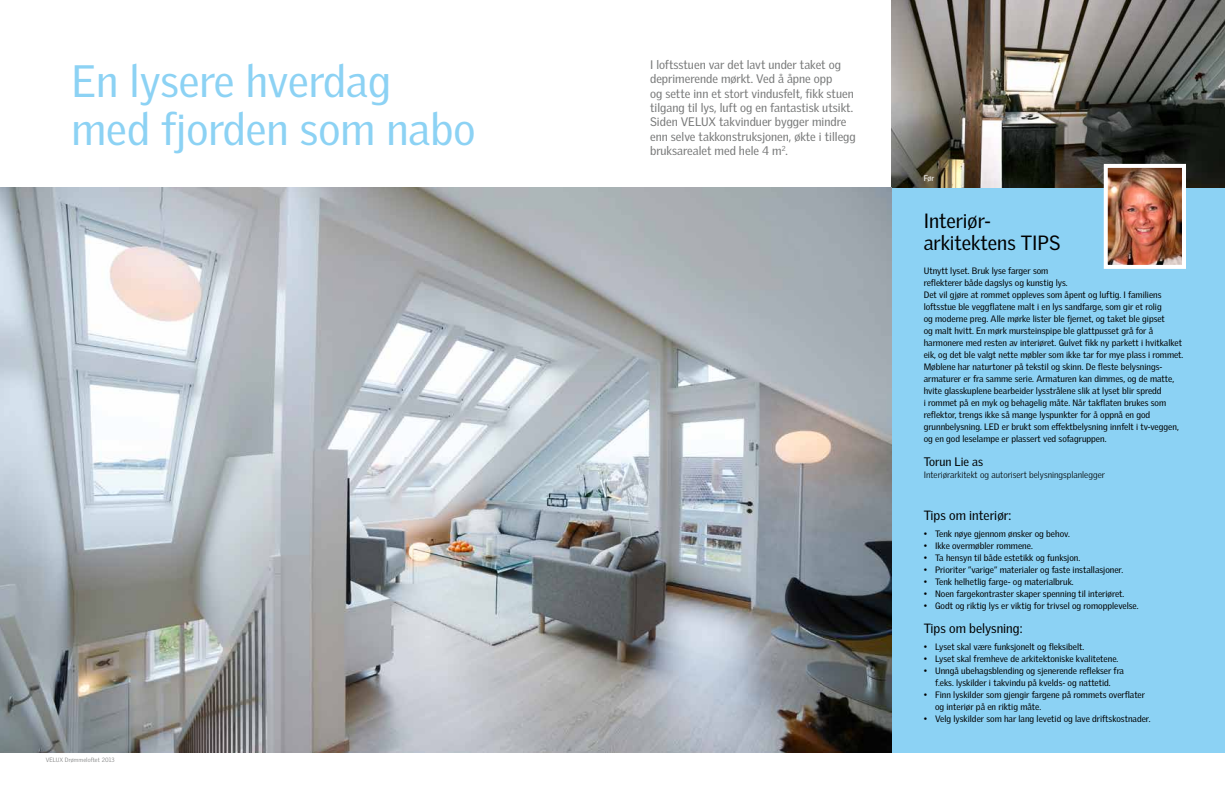
<style>
.page{position:relative;width:1225px;height:789px;background:#fff}
.page>*{position:absolute;margin:0;border:0;box-sizing:border-box;transform-origin:0 0}
.t1{font:44px/48px "Velux Gothic";color:#8cd2f4}
.t2{font:20px/22px "Velux Gothic";color:#000}
.t3{font:13px "Velux Gothic";color:#000}
.t4{font:12px/14.4px "Velux Gothic";color:#777878}
.t5{font:12px "Velux Gothic";color:#000}
.t6{font:9px/12px "Velux Gothic";color:#000}
.t7{font:300 9px "Velux Gothic";color:#000}
.t8{font:8px "Velux Gothic";color:#fff}
.t9{font:300 6px "Velux Gothic";letter-spacing:.02em;color:#777878}
</style>
<div class="page">
<div style="left:891px;top:187px;width:334px;height:565px;background:#8cd2f4"></div>
<img style="left:891px;top:0;width:334px;height:187px">
<img style="left:1108px;top:169px;width:73px;height:95px">
<div style="left:1103px;top:164px;width:83px;height:105px;border:4px solid #fff"></div>
<img style="left:0;top:187px;width:891px;height:565px">
<h1 class="t1" style="left:72px;top:57px;width:405px">En lysere hverdag med fjorden som nabo</h1>
<p class="t9" style="left:46px;top:756px;width:70px">VELUX Drømmeloftet 2013</p>
<p class="t4" style="left:650px;top:57px;width:207px">I loftsstuen var det lavt under taket og deprimerende mørkt. Ved å åpne opp<br>og sette inn et stort vindusfelt, fikk stuen tilgang til lys, luft og en fantastisk utsikt.<br>Siden VELUX takvinduer bygger mindre enn selve takkonstruksjonen, økte i tillegg bruksarealet med hele 4 m<sup>2</sup>.</p>
<p class="t8" style="left:923px;top:173px;width:12px">Før</p>
<h2 class="t2" style="left:923px;top:209px;width:138px">Interiør&shy;arkitektens TIPS</h2>
<p class="t6" style="left:923px;top:264px;width:261px">Utnytt lyset. Bruk lyse farger som<br>reflekterer både dagslys og kunstig lys.<br>Det vil gjøre at rommet oppleves som åpent og luftig. I familiens loftsstue ble veggflatene malt i en lys sandfarge, som gir et rolig<br>og moderne preg. Alle mørke lister ble fjernet, og taket ble gipset<br>og malt hvitt. En mørk mursteinspipe ble glattpusset grå for å harmonere med resten av interiøret. Gulvet fikk ny parkett i hvitkalket eik, og det ble valgt nette møbler som ikke tar for mye plass i rommet.<br>Møblene har naturtoner på tekstil og skinn. De fleste belysnings&shy;armaturer er fra samme serie. Armaturen kan dimmes, og de matte, hvite glasskuplene bearbeider lysstrålene slik at lyset blir spredd<br>i rommet på en myk og behagelig måte. Når takflaten brukes som reflektor, trengs ikke så mange lyspunkter for å oppnå en god grunnbelysning. LED er brukt som effektbelysning innfelt i tv-veggen, og en god leselampe er plassert ved sofagruppen.</p>
<h3 class="t5" style="left:923px;top:454px;width:61px">Torun Lie as</h3>
<p class="t7" style="left:923px;top:469px;width:183px">Interiørarkitekt og autorisert belysningsplanlegger</p>
<h3 class="t3" style="left:923px;top:507px;width:89px">Tips om interiør:</h3>
<p class="t6" style="left:923px;top:527px;width:148px">• Tenk nøye gjennom ønsker og behov.</p>
<p class="t6" style="left:923px;top:539px;width:111px">• Ikke overmøbler rommene.</p>
<p class="t6" style="left:923px;top:551px;width:158px">• Ta hensyn til både estetikk og funksjon.</p>
<p class="t6" style="left:923px;top:563px;width:201px">• Prioriter ”varige” materialer og faste installasjoner.</p>
<p class="t6" style="left:923px;top:575px;width:151px">• Tenk helhetlig farge- og materialbruk.</p>
<p class="t6" style="left:923px;top:587px;width:202px">• Noen fargekontraster skaper spenning til interiøret.</p>
<p class="t6" style="left:923px;top:599px;width:216px">• Godt og riktig lys er viktig for trivsel og romopplevelse.</p>
<h3 class="t3" style="left:923px;top:620px;width:100px">Tips om belysning:</h3>
<p class="t6" style="left:923px;top:640px;width:162px">• Lyset skal være funksjonelt og fleksibelt.</p>
<p class="t6" style="left:923px;top:652px;width:196px">• Lyset skal fremheve de arkitektoniske kvalitetene.</p>
<p class="t6" style="left:923px;top:664px;width:202px;text-align:center">• Unngå ubehagsblending og sjenerende reflekser fra f.eks. lyskilder i takvindu på kvelds- og nattetid.</p>
<p class="t6" style="left:935px;top:688px;width:211px;text-indent:-11px">• Finn lyskilder som gjengir fargene på rommets overflater og interiør på en riktig måte.</p>
<p class="t6" style="left:923px;top:712px;width:228px">• Velg lyskilder som har lang levetid og lave driftskostnader.</p>
</div>
